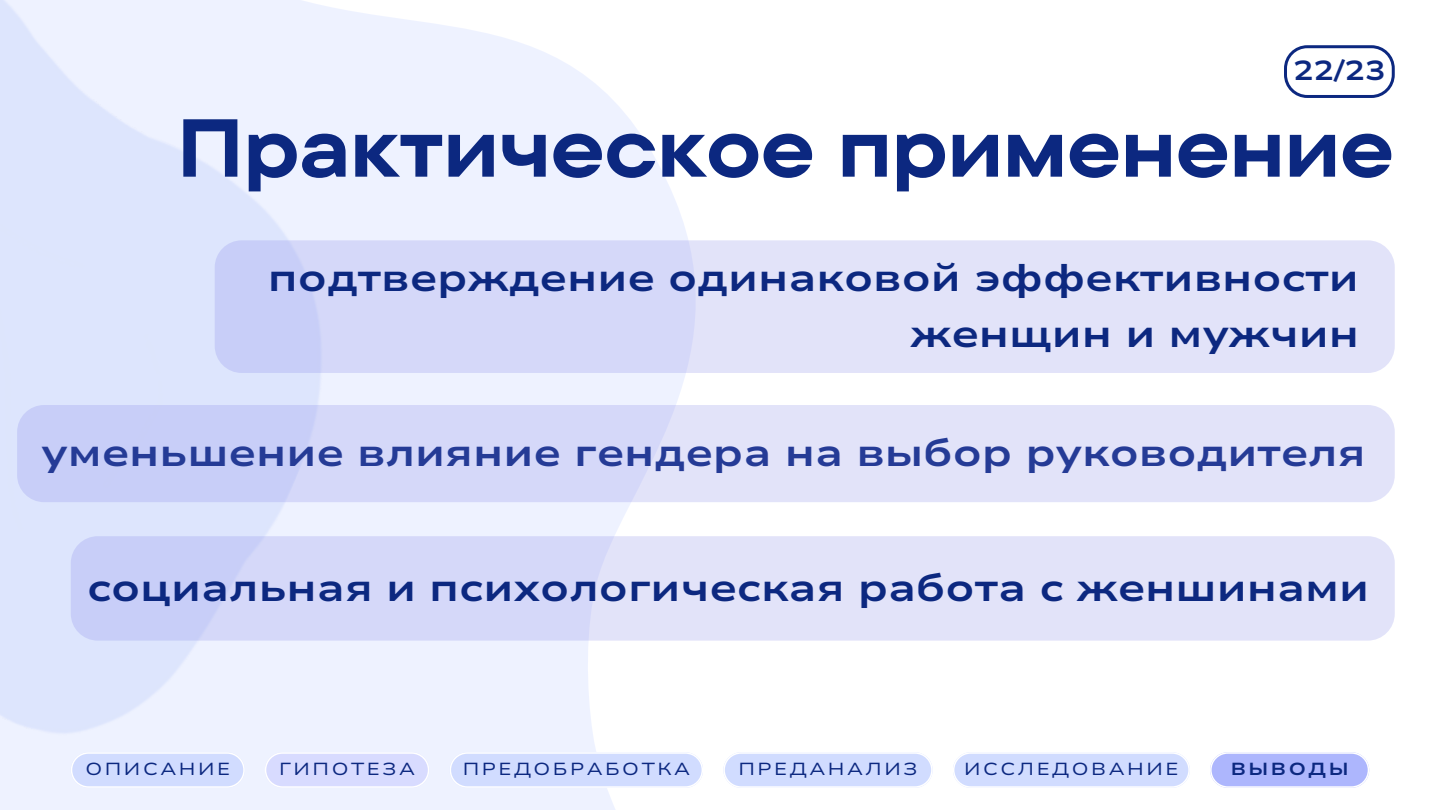
<style>
.page{position:relative;width:1440px;height:810px;background:#fff}
.page>*{position:absolute;margin:0;border:0;box-sizing:border-box;transform-origin:0 0}
.t1{font:700 82px "TT Commons Pro Exp";letter-spacing:-.02em;color:#0c2880}
.t2{font:700 39px "Nunito Sans 10 pt Expanded";color:#0c2880}
.t3{font:700 27.5px "Nunito Sans 10 pt Expanded";color:#0c2880}
.t4{font:17.4px "Nunito Sans 10 pt Expanded";letter-spacing:.145em;color:#0c2880}
.t5{font:700 17.4px "Nunito Sans 10 pt Expanded";letter-spacing:.145em;color:#0c2880}
</style>
<div class="page">
<svg style="left:0;top:23px;width:688px;height:787px;fill:#eef2ff"></svg>
<img style="left:0;top:0;width:428px;height:788px">
<svg style="left:1284px;top:45px;width:111px;height:53px"></svg>
<svg style="left:71px;top:752px;width:174px;height:36px;background:#d6e0ff"></svg>
<svg style="left:265px;top:752px;width:164px;height:36px;background:#dcdfff"></svg>
<svg style="left:450px;top:752px;width:253px;height:36px;background:#d6dfff"></svg>
<svg style="left:723px;top:752px;width:210px;height:36px"></svg>
<svg style="left:953px;top:752px;width:237px;height:36px;background:#d6e0ff"></svg>
<svg style="left:1210px;top:752px;width:159px;height:36px;background:#b8c0fd"></svg>
<div style="left:215px;top:240px;width:1180px;height:133px;background:linear-gradient(to right,#cfd4f9,#e8e8f9);border-radius:27px"></div>
<div style="left:17px;top:405px;width:1378px;height:97px;background:linear-gradient(to right,#c9cff8,#e9e9f9);border-radius:27px"></div>
<div style="left:71px;top:536px;width:1324px;height:105px;background:linear-gradient(to right,#ced2f9,#e9e8f9);border-radius:27px"></div>
<p class="t3" style="left:1293px;top:53px;width:94px">22/23</p>
<p class="t1" style="left:176px;top:95px;width:1220px">Практическое применение</p>
<p class="t2" style="left:268px;top:251px;width:1093px">подтверждение одинаковой эффективности</p>
<p class="t2" style="left:910px;top:308px;width:450px">женщин и мужчин</p>
<p class="t2" style="left:41px;top:427px;width:1326px">уменьшение влияние гендера на выбор руководителя</p>
<p class="t2" style="left:87px;top:561px;width:1284px">социальная и психологическая работа с женшинами</p>
<p class="t4" style="left:85px;top:757px;width:146px">ОПИСАНИЕ</p>
<p class="t4" style="left:279px;top:757px;width:138px">ГИПОТЕЗА</p>
<p class="t4" style="left:463px;top:757px;width:229px">ПРЕДОБРАБОТКА</p>
<p class="t4" style="left:738px;top:757px;width:181px">ПРЕДАНАЛИЗ</p>
<p class="t4" style="left:964px;top:757px;width:216px">ИССЛЕДОВАНИЕ</p>
<p class="t5" style="left:1231px;top:757px;width:119px">ВЫВОДЫ</p>
</div>
